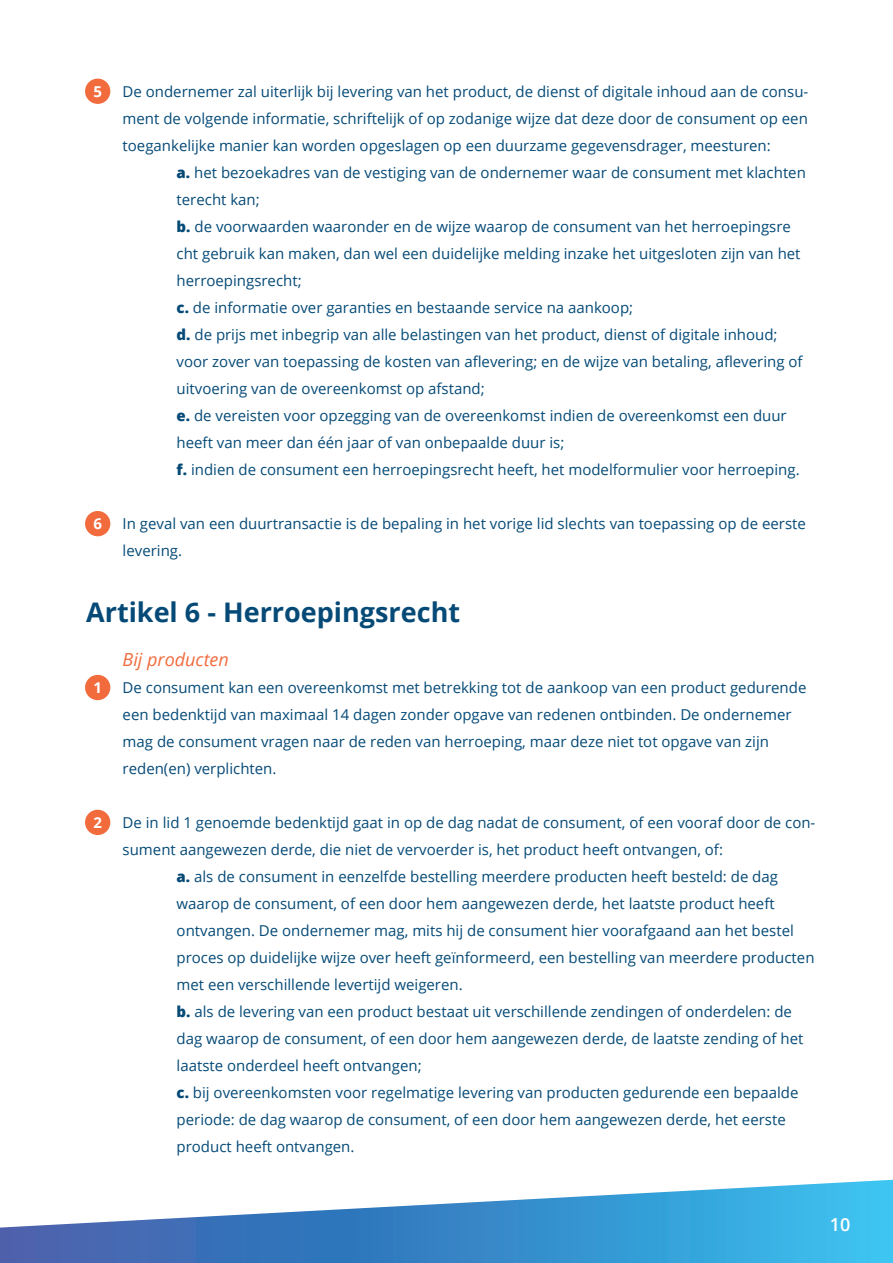
<style>
.page{position:relative;width:893px;height:1263px;background:#fff}
.page>*{position:absolute;margin:0;border:0;box-sizing:border-box;transform-origin:0 0}
.t1{font:700 27px "Open Sans";color:#054a77}
.Tekst_small{font:italic 18px "Open Sans";color:#f26b3d}
.t2{font:600 18px "Open Sans";color:#fff}
.Tekst_small-2{font:15px/27px "Open Sans";color:#054a77}
.t3{font:700 15px "Open Sans";color:#fff}
.s1{font-weight:800}
</style>
<div class="page">
<div style="left:85px;top:79px;width:25px;height:25px;background:#f26b3d;border-radius:50%"></div>
<div style="left:85px;top:511px;width:25px;height:25px;background:#f26b3d;border-radius:50%"></div>
<div style="left:85px;top:675px;width:25px;height:25px;background:#f26b3d;border-radius:50%"></div>
<div style="left:85px;top:810px;width:25px;height:25px;background:#f26b3d;border-radius:50%"></div>
<svg style="left:0;top:1180px;width:893px;height:83px"></svg>
<p class="t3" style="left:93px;top:81px;width:10px">5</p>
<p class="t3" style="left:93px;top:513px;width:10px">6</p>
<p class="Tekst_small-2" style="left:123px;top:77px;width:687px;text-align:justify">De ondernemer zal uiterlijk bij levering van het product, de dienst of digitale inhoud aan de consu&shy;ment de volgende informatie, schriftelijk of op zodanige wijze dat deze door de consument op een toegankelijke manier kan worden opgeslagen op een duurzame gegevensdrager, meesturen:</p>
<p class="Tekst_small-2" style="left:177px;top:158px;width:631px"><span class="s1">a.</span> het bezoekadres van de vestiging van de ondernemer waar de consument met klachten terecht kan;</p>
<p class="Tekst_small-2" style="left:177px;top:212px;width:625px"><span class="s1">b.</span> de voorwaarden waaronder en de wijze waarop de consument van het herroepingsre cht gebruik kan maken, dan wel een duidelijke melding inzake het uitgesloten zijn van het herroepingsrecht;</p>
<p class="Tekst_small-2" style="left:177px;top:293px;width:458px"><span class="s1">c.</span> de informatie over garanties en bestaande service na aankoop;</p>
<p class="Tekst_small-2" style="left:177px;top:320px;width:627px"><span class="s1">d.</span> de prijs met inbegrip van alle belastingen van het product, dienst of digitale inhoud; voor zover van toepassing de kosten van aflevering; en de wijze van betaling, aflevering of uitvoering van de overeenkomst op afstand;</p>
<p class="Tekst_small-2" style="left:177px;top:401px;width:612px"><span class="s1">e.</span> de vereisten voor opzegging van de overeenkomst indien de overeenkomst een duur heeft van meer dan één jaar of van onbepaalde duur is;</p>
<p class="Tekst_small-2" style="left:177px;top:455px;width:625px"><span class="s1">f.</span> indien de consument een herroepingsrecht heeft, het modelformulier voor herroeping.</p>
<p class="Tekst_small-2" style="left:123px;top:509px;width:685px">In geval van een duurtransactie is de bepaling in het vorige lid slechts van toepassing op de eerste levering.</p>
<p class="t1" style="left:86px;top:593px;width:376px">Artikel 6 - Herroepingsrecht</p>
<p class="Tekst_small" style="left:123px;top:647px;width:108px">Bij producten</p>
<p class="Tekst_small-2" style="left:123px;top:674px;width:685px">De consument kan een overeenkomst met betrekking tot de aankoop van een product gedurende een bedenktijd van maximaal 14 dagen zonder opgave van redenen ontbinden. De ondernemer mag de consument vragen naar de reden van herroeping, maar deze niet tot opgave van zijn</p>
<p class="Tekst_small-2" style="left:123px;top:755px;width:155px">reden(en) verplichten.</p>
<p class="Tekst_small-2" style="left:123px;top:809px;width:694px">De in lid 1 genoemde bedenktijd gaat in op de dag nadat de consument, of een vooraf door de con&shy;sument aangewezen derde, die niet de vervoerder is, het product heeft ontvangen, of:</p>
<p class="Tekst_small-2" style="left:177px;top:863px;width:639px"><span class="s1">a.</span> als de consument in eenzelfde bestelling meerdere producten heeft besteld: de dag waarop de consument, of een door hem aangewezen derde, het laatste product heeft ontvangen. De ondernemer mag, mits hij de consument hier voorafgaand aan het bestel proces op duidelijke wijze over heeft geïnformeerd, een bestelling van meerdere producten met een verschillende levertijd weigeren.</p>
<p class="Tekst_small-2" style="left:177px;top:998px;width:628px"><span class="s1">b.</span> als de levering van een product bestaat uit verschillende zendingen of onderdelen: de dag waarop de consument, of een door hem aangewezen derde, de laatste zending of het laatste onderdeel heeft ontvangen;</p>
<p class="Tekst_small-2" style="left:177px;top:1079px;width:623px"><span class="s1">c.</span> bij overeenkomsten voor regelmatige levering van producten gedurende een bepaalde periode: de dag waarop de consument, of een door hem aangewezen derde, het eerste product heeft ontvangen.</p>
<p class="t3" style="left:93px;top:677px;width:10px">1</p>
<p class="t3" style="left:93px;top:812px;width:10px">2</p>
<p class="t2" style="left:830px;top:1212px;width:22px">10</p>
</div>
